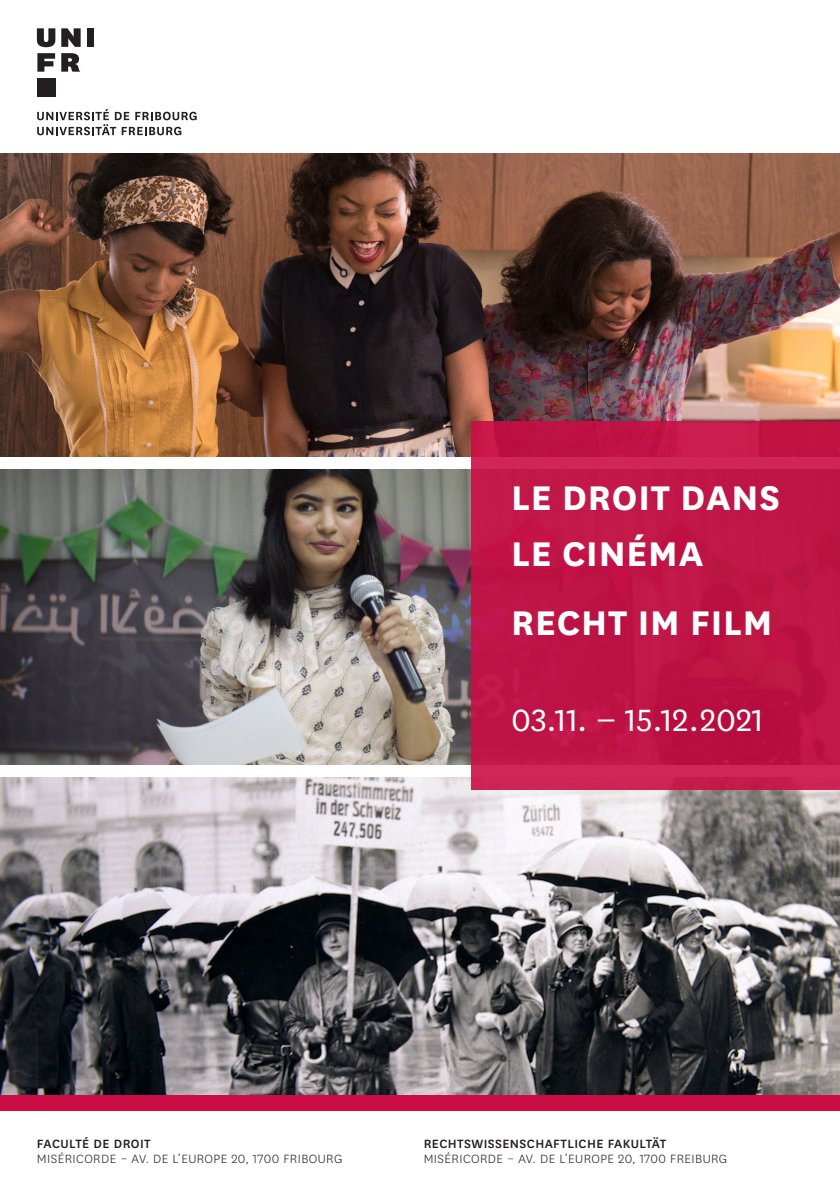
<style>
.page{position:relative;width:840px;height:1191px;background:#fff}
.page>*{position:absolute;margin:0;border:0;box-sizing:border-box;transform-origin:0 0}
.t1{font:700 40px/56px "National Uni Fr";letter-spacing:.02em;color:#fff}
.t2{font:36px "National Uni Fr";color:#fff}
.t3{font:300 14px "National Uni Fr";letter-spacing:.03em;color:#231f20}
.t4{font:500 14px "National Uni Fr";letter-spacing:.03em;color:#231f20}
</style>
<div class="page">
<svg style="left:37px;top:109px;width:159px;height:26px"></svg>
<svg style="left:37px;top:28px;width:18px;height:19px"></svg>
<svg style="left:61px;top:28px;width:20px;height:19px"></svg>
<div style="left:87px;top:28px;width:7px;height:19px;background:#231f20"></div>
<svg style="left:37px;top:53px;width:18px;height:19px"></svg>
<div style="left:37px;top:78px;width:18px;height:18px;background:#231f20"></div>
<svg style="left:61px;top:53px;width:19px;height:19px"></svg>
<div style="left:0;top:1093px;width:839px;height:17px;background:#ca0d45"></div>
<img style="left:0;top:469px;width:471px;height:296px">
<img style="left:0;top:777px;width:839px;height:317px">
<img style="left:0;top:153px;width:839px;height:304px">
<svg style="left:471px;top:421px;width:368px;height:368px;background:#c01547"></svg>
<h1 class="t1" style="left:510px;top:466px;width:270px">LE DROIT DANS<br>LE CINÉMA</h1>
<h1 class="t1" style="left:510px;top:592px;width:263px">RECHT IM FILM</h1>
<h2 class="t2" style="left:510px;top:696px;width:254px">03.11. ‒ 15.12.2021</h2>
<p class="t4" style="left:37px;top:1133px;width:115px">FACULTÉ DE DROIT</p>
<p class="t3" style="left:37px;top:1149px;width:307px">MISÉRICORDE – AV. DE L’EUROPE 20, 1700 FRIBOURG</p>
<p class="t4" style="left:423px;top:1133px;width:244px">RECHTSWISSENSCHAFTLICHE FAKULTÄT</p>
<p class="t3" style="left:423px;top:1149px;width:305px">MISÉRICORDE – AV. DE L’EUROPE 20, 1700 FREIBURG</p>
</div>
